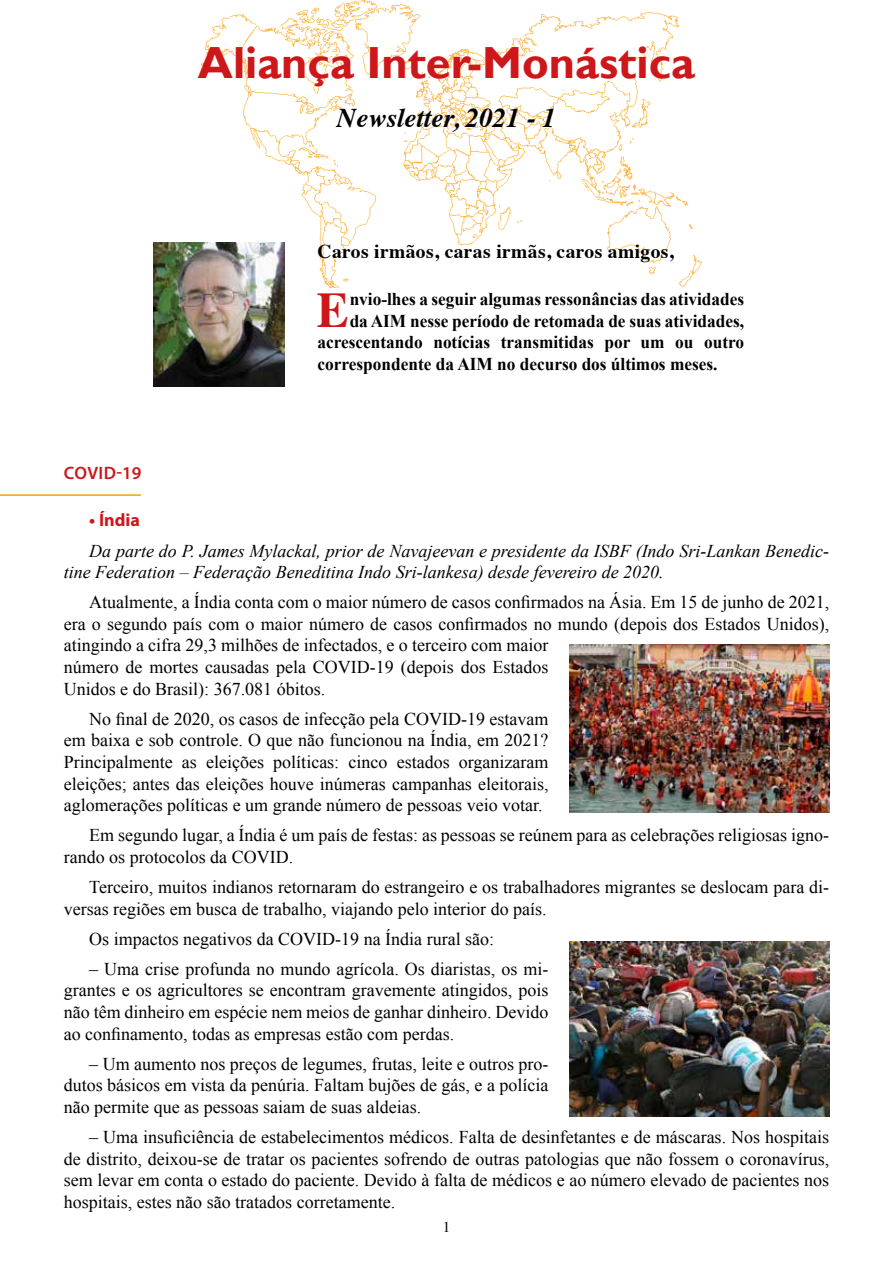
<style>
.page{position:relative;width:893px;height:1263px;background:#fff}
.page>*{position:absolute;margin:0;border:0;box-sizing:border-box;transform-origin:0 0}
.t1{font:700 49.95px "Times";color:#cd171a;scale:.96 1}
.t2{font:700 45px "Gill Sans";color:#cd171a}
.t3{font:italic 700 27px "Times";color:#000}
.t4{font:700 19.5px "Times";letter-spacing:.02em;color:#000}
.t5{font:18px/21.6px "Times New Roman";color:#000;text-align:justify}
.t6{font:700 18px "Times New Roman";color:#000;scale:.96 1}
.t7{font:italic 18px/21.6px "Times New Roman";color:#000}
.t8{font:600 18px "Myriad Pro";letter-spacing:.015em;color:#cd171a}
.t9{font:700 18px "Myriad Pro";color:#cd171a}
.t10{font:15px "Times";color:#000}
</style>
<div class="page">
<img style="left:201px;top:0;width:500px;height:287px">
<hr style="left:0;top:494px;width:141px;height:2px;background:#f6a200">
<img style="left:153px;top:242px;width:132px;height:144px">
<img style="left:570px;top:644px;width:259px;height:168px">
<img style="left:570px;top:942px;width:259px;height:174px">
<h2 class="t2" style="left:198px;top:36px;width:499px">Aliança Inter-Monástica</h2>
<h3 class="t3" style="left:337px;top:93px;width:220px">Newsletter, 2021 - 1</h3>
<p class="t4" style="left:317px;top:233px;width:358px">Caros irmãos, caras irmãs, caros amigos,</p>
<h1 class="t1" style="left:317px;top:262px;width:35px">E</h1>
<p class="t6" style="left:350px;top:287px;width:412px">nvio-lhes a seguir algumas ressonâncias das atividades</p>
<p class="t6" style="left:350px;top:308px;width:412px">da AIM nesse período de retomada de suas atividades,</p>
<p class="t6" style="left:317px;top:330px;width:446px">acrescentando notícias transmitidas por um ou outro</p>
<p class="t6" style="left:317px;top:352px;width:418px">correspondente da AIM no decurso dos últimos meses.</p>
<p class="t8" style="left:64px;top:461px;width:79px">COVID-19</p>
<p class="t9" style="left:89px;top:509px;width:52px">• Índia</p>
<p class="t7" style="left:64px;top:539px;width:767px;text-indent:26px">Da parte do P. James Mylackal, prior de Navajeevan e presidente da ISBF (Indo Sri-Lankan Benedic&shy;tine Federation – Federação Beneditina Indo Sri-lankesa) desde fevereiro de 2020.</p>
<p class="t5" style="left:64px;top:591px;width:767px;text-align:left;text-indent:26px">Atualmente, a Índia conta com o maior número de casos confirmados na Ásia. Em 15 de junho de 2021, era o segundo país com o maior número de casos confirmados no mundo (depois dos Estados Unidos), atingindo a cifra 29,3 milhões de infectados, e o terceiro com maior<br>número de mortes causadas pela COVID-19 (depois dos Estados<br>Unidos e do Brasil): 367.081 óbitos.</p>
<p class="t5" style="left:64px;top:708px;width:486px;text-indent:26px">No final de 2020, os casos de infecção pela COVID-19 estavam em baixa e sob controle. O que não funcionou na Índia, em 2021?<br>Principalmente as eleições políticas: cinco estados organizaram eleições; antes das eleições houve inúmeras campanhas eleitorais, aglomerações políticas e um grande número de pessoas veio votar.</p>
<p class="t5" style="left:64px;top:824px;width:767px;text-indent:26px">Em segundo lugar, a Índia é um país de festas: as pessoas se reúnem para as celebrações religiosas igno&shy;rando os protocolos da COVID.</p>
<p class="t5" style="left:64px;top:876px;width:767px;text-indent:26px">Terceiro, muitos indianos retornaram do estrangeiro e os trabalhadores migrantes se deslocam para di&shy;versas regiões em busca de trabalho, viajando pelo interior do país.</p>
<p class="t5" style="left:89px;top:927px;width:406px">Os impactos negativos da COVID-19 na Índia rural são:</p>
<p class="t5" style="left:64px;top:958px;width:486px;text-indent:26px">– Uma crise profunda no mundo agrícola. Os diaristas, os mi&shy;grantes e os agricultores se encontram gravemente atingidos, pois não têm dinheiro em espécie nem meios de ganhar dinheiro. Devido ao confinamento, todas as empresas estão com perdas.</p>
<p class="t5" style="left:64px;top:1052px;width:486px;text-indent:26px">– Um aumento nos preços de legumes, frutas, leite e outros pro&shy;dutos básicos em vista da penúria. Faltam bujões de gás, e a polícia não permite que as pessoas saiam de suas aldeias.</p>
<p class="t5" style="left:64px;top:1126px;width:767px;text-indent:26px">– Uma insuficiência de estabelecimentos médicos. Falta de desinfetantes e de máscaras. Nos hospitais de distrito, deixou-se de tratar os pacientes sofrendo de outras patologias que não fossem o coronavírus, sem levar em conta o estado do paciente. Devido à falta de médicos e ao número elevado de pacientes nos hospitais, estes não são tratados corretamente.</p>
<p class="t10" style="left:443px;top:1213px;width:9px">1</p>
</div>
